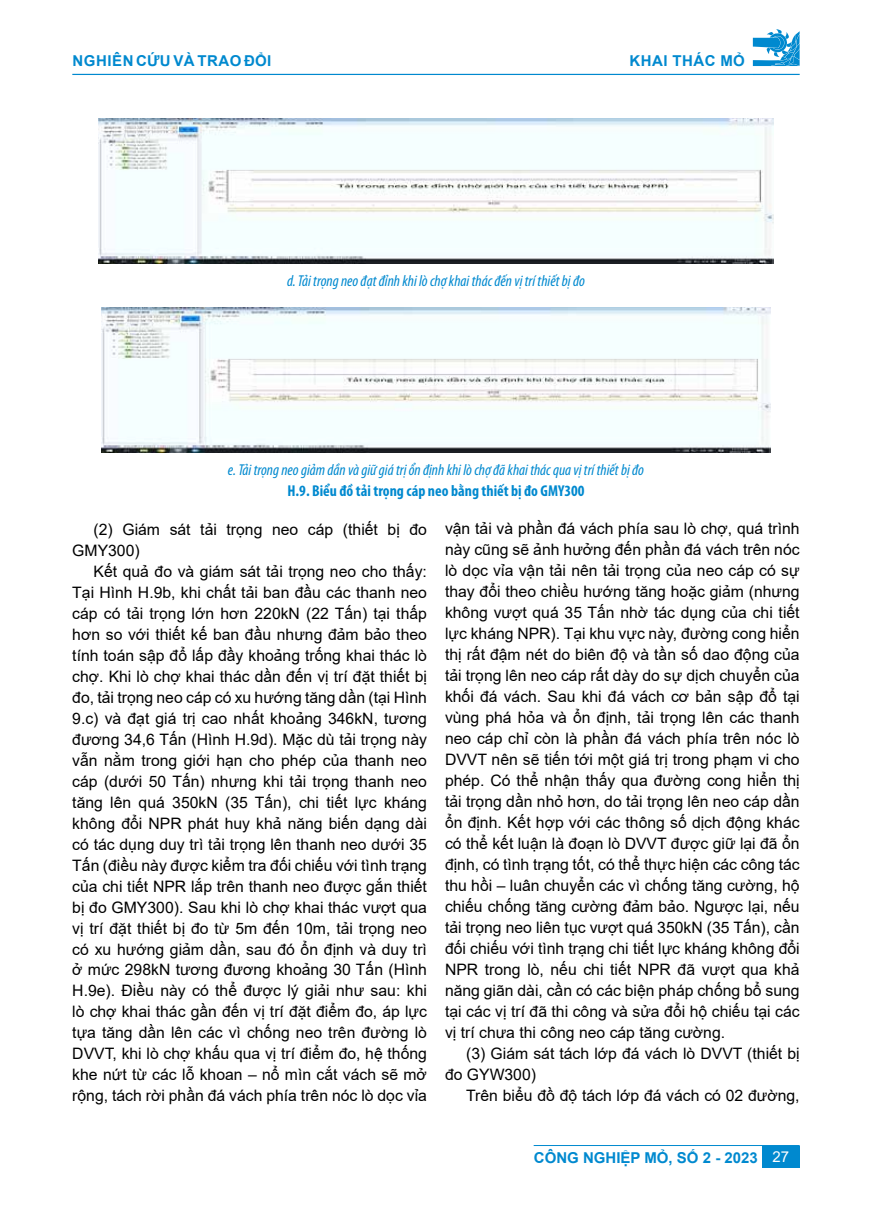
<style>
.page{position:relative;width:872px;height:1212px;background:#fff}
.page>*{position:absolute;margin:0;border:0;box-sizing:border-box;transform-origin:0 0}
.t1{font:15.75px/21px "Arial";color:#000}
.t2{font:italic condensed 15.75px "Myriad Pro";color:#0089cf}
.t3{font:700 condensed 15.75px "Myriad Pro";color:#0089cf}
.t4{font:700 15px "Arial";letter-spacing:.02em;color:#0089cf}
.t5{font:700 15px "Arial";color:#0089cf}
.s1{font-weight:400;color:#fff}
</style>
<div class="page">
<svg style="left:753px;top:29px;width:46px;height:37px"></svg>
<hr style="left:72px;top:74px;width:727px;height:1px;background:#0089cf">
<div style="left:762px;top:1146px;width:37px;height:21px;background:#0089cf"></div>
<hr style="left:533px;top:1145px;width:266px;height:1px;background:#0089cf">
<img style="left:98px;top:118px;width:676px;height:146px">
<img style="left:101px;top:307px;width:669px;height:145px">
<p class="t4" style="left:73px;top:50px;width:200px">NGHIÊN CỨU VÀ TRAO ĐỔI</p>
<p class="t4" style="left:629px;top:50px;width:117px">KHAI THÁC MỎ</p>
<p class="t2" style="left:287px;top:271px;width:299px">d. Tải trọng neo đạt đỉnh khi lò chợ khai thác đến vị trí thiết bị đo</p>
<p class="t2" style="left:228px;top:460px;width:417px">e. Tải trọng neo giảm dần và giữ giá trị ổn định khi lò chợ đã khai thác qua vị trí thiết bị đo</p>
<p class="t3" style="left:287px;top:481px;width:298px">H.9. Biểu đồ tải trọng cáp neo bằng thiết bị đo GMY300</p>
<p class="t1" style="left:72px;top:518px;width:356px;text-indent:21px">(2) Giám sát tải trọng neo cáp (thiết bị đo<br>GMY300)</p>
<p class="t1" style="left:72px;top:560px;width:356px;text-align:justify;text-indent:21px">Kết quả đo và giám sát tải trọng neo cho thấy:<br>Tại Hình H.9b, khi chất tải ban đầu các thanh neo cáp có tải trọng lớn hơn 220kN (22 Tấn) tại thấp hơn so với thiết kế ban đầu nhưng đảm bảo theo tính toán sập đổ lấp đầy khoảng trống khai thác lò chợ. Khi lò chợ khai thác dần đến vị trí đặt thiết bị đo, tải trọng neo cáp có xu hướng tăng dần (tại Hì nh 9.c) và đạt giá trị cao nhất khoảng 346kN, tương đương 34,6 Tấn (Hình H.9d). Mặc dù tải trọng này vẫn nằm trong giới hạn cho phép của thanh neo cáp (dưới 50 Tấn) nhưng khi tải trọng thanh neo tăng lên quá 350kN (35 Tấn), chi tiết lực kháng không đổi NPR phát huy khả năng biến dạng dài có tác dụng duy trì tải trọng lên thanh neo dưới 35<br>Tấn (điều này được kiểm tra đối chiếu với tình trạng của chi tiết NPR lắp trên thanh neo được gắn thiết bị đo GMY300). Sau khi lò chợ khai thác vượt qua vị trí đặt thiết bị đo từ 5m đến 10m, tải trọng neo có xu hướng giảm dần, sau đó ổn định và duy trì ở mức 298kN tương đương khoảng 30 Tấn (Hình H.9e). Điều này có thể được lý giải như sau: khi lò chợ khai thác gần đến vị trí đặt điểm đo, áp lực tựa tăng dần lên các vì chống neo trên đường lò DVVT, khi lò chợ khấu qua vị trí điểm đo, hệ thống khe nứt từ các lỗ khoan – nổ mìn cắt vách sẽ mở rộng, tách rời phần đá vách phía trên nóc lò dọc vỉa</p>
<p class="t1" style="left:445px;top:518px;width:356px;text-align:justify">vận tải và phần đá vách phía sau lò chợ, quá trình này cũng sẽ ảnh hưởng đến phần đá vách trên nóc lò dọc vỉa vận tải nên tải trọng của neo cáp có sự thay đổi theo chiều hướng tăng hoặc giảm (nhưng không vượt quá 35 Tấn nhờ tác dụng của chi tiết lực kháng NPR). Tại khu vực này, đường cong hiển thị rất đậm nét do biên độ và tần số dao động của tải trọng lên neo cáp rất dày do sự dịch chuyển của khối đá vách. Sau khi đá vách cơ bản sập đổ tại vùng phá hỏa và ổn định, tải trọng lên các thanh neo cáp chỉ còn là phần đá vách phía trên nóc lò DVVT nên sẽ tiến tới một giá trị trong phạm vi cho phép. Có thể nhận thấy qua đường cong hiển thị tải trọng dần nhỏ hơn, do tải trọng lên neo cáp dần ổn định. Kết hợp với các thông số dịch động khác có thể kết luận là đoạn lò DVVT được giữ lại đã ổn định, có tình trạng tốt, có thể thực hiện các công tác thu hồi – luân chuyển các vì chống tăng cường, hộ chiếu chống tăng cường đảm bảo. Ngược lại, nếu tải trọng neo liên tục vượt quá 350kN (35 Tấn), cần đối chiếu với tình trạng chi tiết lực kháng không đổi NPR trong lò, nếu chi tiết NPR đã vượt qua khả năng giãn dài, cần có các biện pháp chống bổ sung tại các vị trí đã thi công và sửa đổi hộ chiếu tại các vị trí chưa thi công neo cáp tăng cường.</p>
<p class="t1" style="left:445px;top:1043px;width:356px;text-indent:21px">(3) Giám sát tách lớp đá vách lò DVVT (thiết bị đo GYW300)</p>
<p class="t1" style="left:466px;top:1085px;width:335px">Trên biểu đồ độ tách lớp đá vách có 02 đường,</p>
<p class="t5" style="left:534px;top:1147px;width:257px">CÔNG NGHIỆP MỎ, SỐ 2 - 2023 <span class="s1">27</span></p>
</div>
